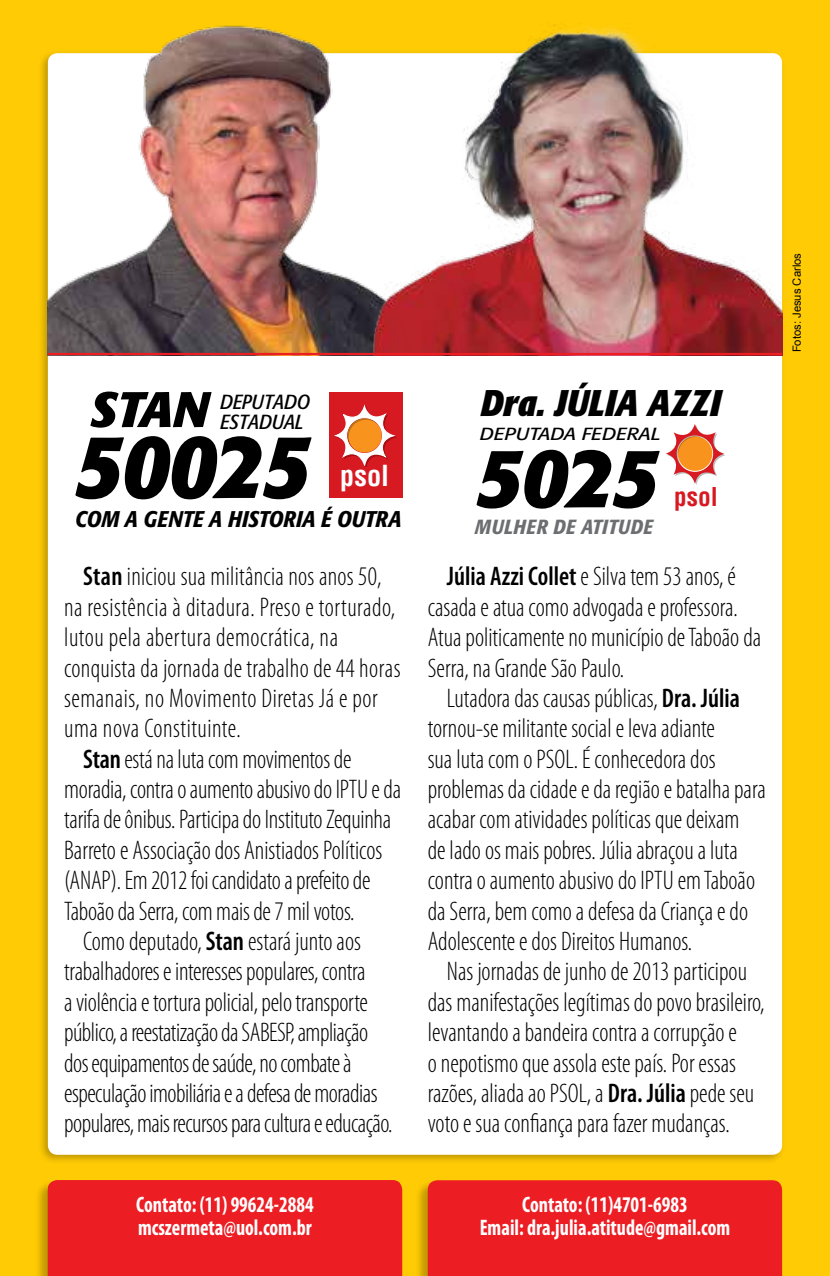
<style>
.page{position:relative;width:830px;height:1276px;background:#fff}
.page>*{position:absolute;margin:0;border:0;box-sizing:border-box;transform-origin:0 0}
.t1{font:italic 700 89.1px "Formata";letter-spacing:-.025em;color:#000;scale:.94 1}
.t2{font:italic 700 83.02px "Formata";color:#000}
.t3{font:italic 700 condensed 49.5px "Formata";color:#000;scale:1.08 1}
.t4{font:italic 700 condensed 36.68px "Formata";color:#000}
.t5{font:700 condensed 28.35px "Helvetica LT Std";color:#fff}
.t6{font:300 condensed 27px/30.4px "Myriad Pro";color:#000;scale:.95 1}
.t7{font:300 condensed 27px "Myriad Pro";letter-spacing:-.02em;color:#000;scale:.95 1}
.t8{font:300 condensed 27px "Myriad Pro";letter-spacing:.02em;color:#000;scale:.95 1}
.t9{font:700 condensed 25.43px "Helvetica LT Std";color:#d71921}
.t10{font:700 condensed 22.5px/22.5px "Myriad Pro";color:#fff;scale:.9 1}
.t11{font:italic 500 condensed 22.5px "Formata";color:#000}
.t12{font:italic condensed 20.25px/20.2px "Formata";color:#000;scale:1.04 1}
.t13{font:italic 500 condensed 20.25px "Formata";letter-spacing:.02em;color:#6d6e71}
.t14{font:italic 17.32px "Formata";color:#000;scale:1.14 1}
.t15{font:11.25px "Arial";color:#000}
.s1{font-weight:600}
</style>
<div class="page">
<div style="left:0;top:0;width:829px;height:1276px;background:#ffcb05"></div>
<div style="left:38px;top:49px;width:747px;height:1116px;background:#000;opacity:.25"></div>
<div style="left:48px;top:53px;width:733px;height:1101px;background:#fff;border-radius:10px"></div>
<div style="left:34px;top:1179px;width:368px;height:97px;background:#000;opacity:.25"></div>
<div style="left:48px;top:1180px;width:354px;height:96px;background:#ed1d24"></div>
<div style="left:414px;top:1179px;width:368px;height:97px;background:#000;opacity:.25"></div>
<div style="left:427px;top:1180px;width:354px;height:96px;background:#ed1d24"></div>
<svg style="left:666px;top:424px;width:59px;height:61px"></svg>
<div style="left:328px;top:391px;width:74px;height:106px;background:#d71921"></div>
<svg style="left:334px;top:404px;width:63px;height:63px"></svg>
<img style="left:48px;top:25px;width:323px;height:328px">
<img style="left:371px;top:25px;width:410px;height:328px">
<hr style="left:48px;top:353px;width:733px;height:2px;background:#ed1d24">
<h3 class="t3" style="left:89px;top:379px;width:111px">STAN</h3>
<p class="t12" style="left:220px;top:392px;width:88px">DEPUTADO<br>ESTADUAL</p>
<h1 class="t1" style="left:74px;top:411px;width:253px">50025</h1>
<p class="t5" style="left:340px;top:457px;width:50px">psol</p>
<p class="t11" style="left:75px;top:505px;width:328px">COM A GENTE A HISTORIA É OUTRA</p>
<p class="t6" style="left:83px;top:562px;width:315px"><span class="s1">Stan</span> iniciou sua militância nos anos 50,</p>
<p class="t8" style="left:64px;top:592px;width:349px">na resistência à ditadura. Preso e torturado,</p>
<p class="t8" style="left:64px;top:623px;width:290px">lutou pela abertura democrática, na</p>
<p class="t6" style="left:64px;top:653px;width:355px">conquista da jornada de trabalho de 44 horas</p>
<p class="t8" style="left:64px;top:683px;width:331px">semanais, no Movimento Diretas Já e por</p>
<p class="t8" style="left:64px;top:714px;width:187px">uma nova Constituinte.</p>
<p class="t6" style="left:83px;top:744px;width:283px"><span class="s1">Stan</span> está na luta com movimentos de</p>
<p class="t6" style="left:64px;top:774px;width:356px">moradia, contra o aumento abusivo do IPTU e da</p>
<p class="t6" style="left:64px;top:805px;width:346px">tarifa de ônibus. Participa do Instituto Zequinha</p>
<p class="t6" style="left:64px;top:835px;width:336px">Barreto e Associação dos Anistiados Políticos</p>
<p class="t6" style="left:64px;top:866px;width:324px">(ANAP). Em 2012 foi candidato a prefeito de</p>
<p class="t6" style="left:64px;top:896px;width:307px">Taboão da Serra, com mais de 7 mil votos.</p>
<p class="t6" style="left:83px;top:926px;width:294px">Como deputado, <span class="s1">Stan</span> estará junto aos</p>
<p class="t6" style="left:64px;top:957px;width:319px">trabalhadores e interesses populares, contra</p>
<p class="t6" style="left:64px;top:987px;width:321px">a violência e tortura policial, pelo transporte</p>
<p class="t7" style="left:64px;top:1018px;width:321px">público, a reestatização da SABESP, ampliação</p>
<p class="t7" style="left:64px;top:1048px;width:304px">dos equipamentos de saúde, no combate à</p>
<p class="t7" style="left:64px;top:1078px;width:331px">especulação imobiliária e a defesa de moradias</p>
<p class="t7" style="left:64px;top:1109px;width:347px">populares, mais recursos para cultura e educação.</p>
<h3 class="t4" style="left:480px;top:380px;width:241px">Dra. JÚLIA AZZI</h3>
<p class="t14" style="left:480px;top:424px;width:160px">DEPUTADA FEDERAL</p>
<h2 class="t2" style="left:475px;top:426px;width:185px">5025</h2>
<p class="t13" style="left:474px;top:515px;width:179px">MULHER DE ATITUDE</p>
<p class="t9" style="left:674px;top:481px;width:45px">psol</p>
<p class="t6" style="left:427px;top:562px;width:352px;text-indent:19px"><span class="s1">Júlia Azzi Collet</span> e Silva tem 53 anos, é casada e atua como advogada e professora.<br>Atua politicamente no município de Taboão da Serra, na Grande São Paulo.</p>
<p class="t6" style="left:427px;top:683px;width:357px;text-indent:19px">Lutadora das causas públicas, <span class="s1">Dra. Júlia </span>tornou-se militante social e leva adiante<br>sua luta com o PSOL. É conhecedora dos problemas da cidade e da região e batalha para acabar com atividades políticas que deixam<br>de lado os mais pobres. Júlia abraçou a luta contra o aumento abusivo do IPTU em Taboão da Serra, bem como a defesa da Criança e do Adolescente e dos Direitos Humanos.</p>
<p class="t6" style="left:427px;top:957px;width:356px;text-indent:19px">Nas jornadas de junho de 2013 participou das manifestações legítimas do povo brasileiro, levantando a bandeira contra a corrupção e<br>o nepotismo que assola este país. Por essas razões, aliada ao PSOL, a <span class="s1">Dra. Júlia</span> pede seu voto e sua confiança para fazer mudanças.</p>
<p class="t10" style="left:136px;top:1194px;width:198px">Contato: (11) 99624-2884 mcszermeta@uol.com.br</p>
<p class="t10" style="left:479px;top:1194px;width:280px;text-align:center">Contato: (11)4701-6983<br>Email: dra.julia.atitude@gmail.com</p>
<p class="t15" style="left:789px;top:352px;width:101px;rotate:-90deg">Fotos: Jesus Carlos</p>
</div>
